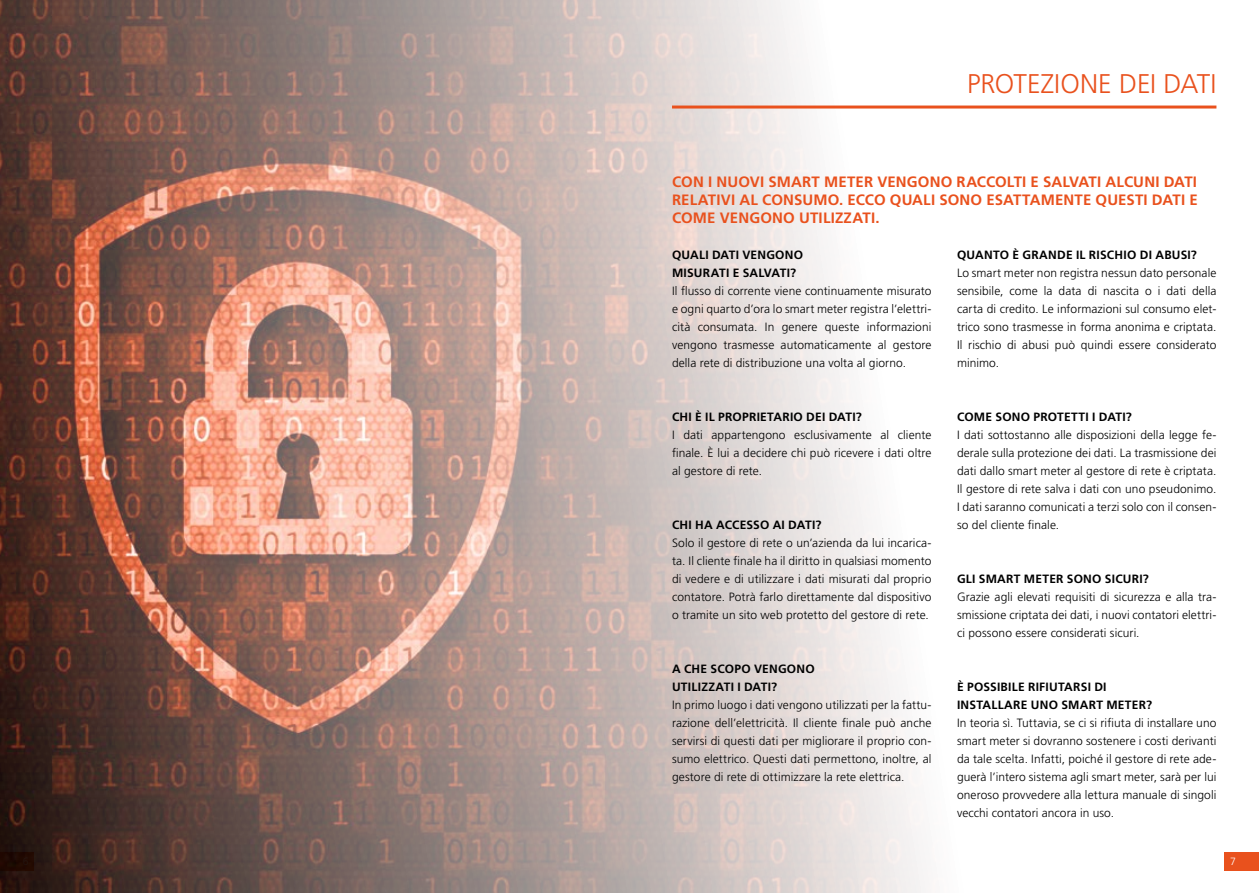
<style>
.page{position:relative;width:1259px;height:893px;background:#fff}
.page>*{position:absolute;margin:0;border:0;box-sizing:border-box;transform-origin:0 0}
.t1{font:300 27px "Frutiger LT Std";letter-spacing:-.005em;color:#e9511d}
.t2{font:700 15px/18px "Frutiger LT Std";letter-spacing:.01em;color:#e9511d;text-align:justify}
.t3{font:300 12px/18px "Frutiger LT Std";letter-spacing:.005em;color:#000;text-align:justify}
.t4{font:700 12px/18px "Frutiger LT Std";letter-spacing:.02em;color:#000}
.t5{font:300 10.5px "Frutiger LT Std";color:#fff}
</style>
<div class="page">
<img style="left:0;top:0;width:1029px;height:893px">
<hr style="left:672px;top:106px;width:544px;height:3px;background:#e9511d">
<div style="left:1225px;top:853px;width:34px;height:18px;background:#e9511d"></div>
<h1 class="t1" style="left:967px;top:68px;width:251px">PROTEZIONE DEI DATI</h1>
<p class="t2" style="left:672px;top:172px;width:527px">CON I NUOVI SMART METER VENGONO RACCOLTI E SALVATI ALCUNI DATI RELATIVI AL CONSUMO. ECCO QUALI SONO ESATTAMENTE QUESTI DATI E COME VENGONO UTILIZZATI.</p>
<p class="t4" style="left:672px;top:245px;width:133px">QUALI DATI VENGONO<br>MISURATI E SALVATI?</p>
<p class="t3" style="left:672px;top:282px;width:261px">Il flusso di corrente viene continuamente misurato e ogni quarto d’ora lo smart meter registra l’elettri&shy;cità consumata. In genere queste informazioni vengono trasmesse automaticamente al gestore della rete di distribuzione una volta al giorno.</p>
<p class="t4" style="left:672px;top:407px;width:191px">CHI È IL PROPRIETARIO DEI DATI?</p>
<p class="t3" style="left:672px;top:426px;width:261px">I dati appartengono esclusivamente al cliente finale. È lui a decidere chi può ricevere i dati oltre al gestore di rete.</p>
<p class="t4" style="left:672px;top:515px;width:151px">CHI HA ACCESSO AI DATI?</p>
<p class="t3" style="left:672px;top:534px;width:261px">Solo il gestore di rete o un’azienda da lui incarica&shy;ta. Il cliente finale ha il diritto in qualsiasi momento di vedere e di utilizzare i dati misurati dal proprio contatore. Potrà farlo direttamente dal dispositivo o tramite un sito web protetto del gestore di rete.</p>
<p class="t4" style="left:672px;top:659px;width:144px">A CHE SCOPO VENGONO<br>UTILIZZATI I DATI?</p>
<p class="t3" style="left:672px;top:696px;width:261px">In primo luogo i dati vengono utilizzati per la fattu&shy;razione dell’elettricità. Il cliente finale può anche servirsi di questi dati per migliorare il proprio con&shy;sumo elettrico. Questi dati permettono, inoltre, al gestore di rete di ottimizzare la rete elettrica.</p>
<p class="t4" style="left:957px;top:245px;width:241px">QUANTO È GRANDE IL RISCHIO DI ABUSI?</p>
<p class="t3" style="left:957px;top:264px;width:261px">Lo smart meter non registra nessun dato personale sensibile, come la data di nascita o i dati della carta di credito. Le informazioni sul consumo elet&shy;trico sono trasmesse in forma anonima e criptata.<br>Il rischio di abusi può quindi essere considerato minimo.</p>
<p class="t4" style="left:957px;top:407px;width:176px">COME SONO PROTETTI I DATI?</p>
<p class="t3" style="left:957px;top:426px;width:261px">I dati sottostanno alle disposizioni della legge fe&shy;derale sulla protezione dei dati. La trasmissione dei dati dallo smart meter al gestore di rete è criptata.<br>Il gestore di rete salva i dati con uno pseudonimo.<br>I dati saranno comunicati a terzi solo con il consen&shy;so del cliente finale.</p>
<p class="t4" style="left:957px;top:569px;width:193px">GLI SMART METER SONO SICURI?</p>
<p class="t3" style="left:957px;top:588px;width:261px">Grazie agli elevati requisiti di sicurezza e alla tra&shy;smissione criptata dei dati, i nuovi contatori elettri&shy;ci possono essere considerati sicuri.</p>
<p class="t4" style="left:957px;top:677px;width:196px">È POSSIBILE RIFIUTARSI DI<br>INSTALLARE UNO SMART METER?</p>
<p class="t3" style="left:957px;top:714px;width:261px">In teoria sì. Tuttavia, se ci si rifiuta di installare uno smart meter si dovranno sostenere i costi derivanti da tale scelta. Infatti, poiché il gestore di rete ade&shy;guerà l’intero sistema agli smart meter, sarà per lui oneroso provvedere alla lettura manuale di singoli vecchi contatori ancora in uso.</p>
<p class="t5" style="left:1230px;top:855px;width:7px">7</p>
</div>
